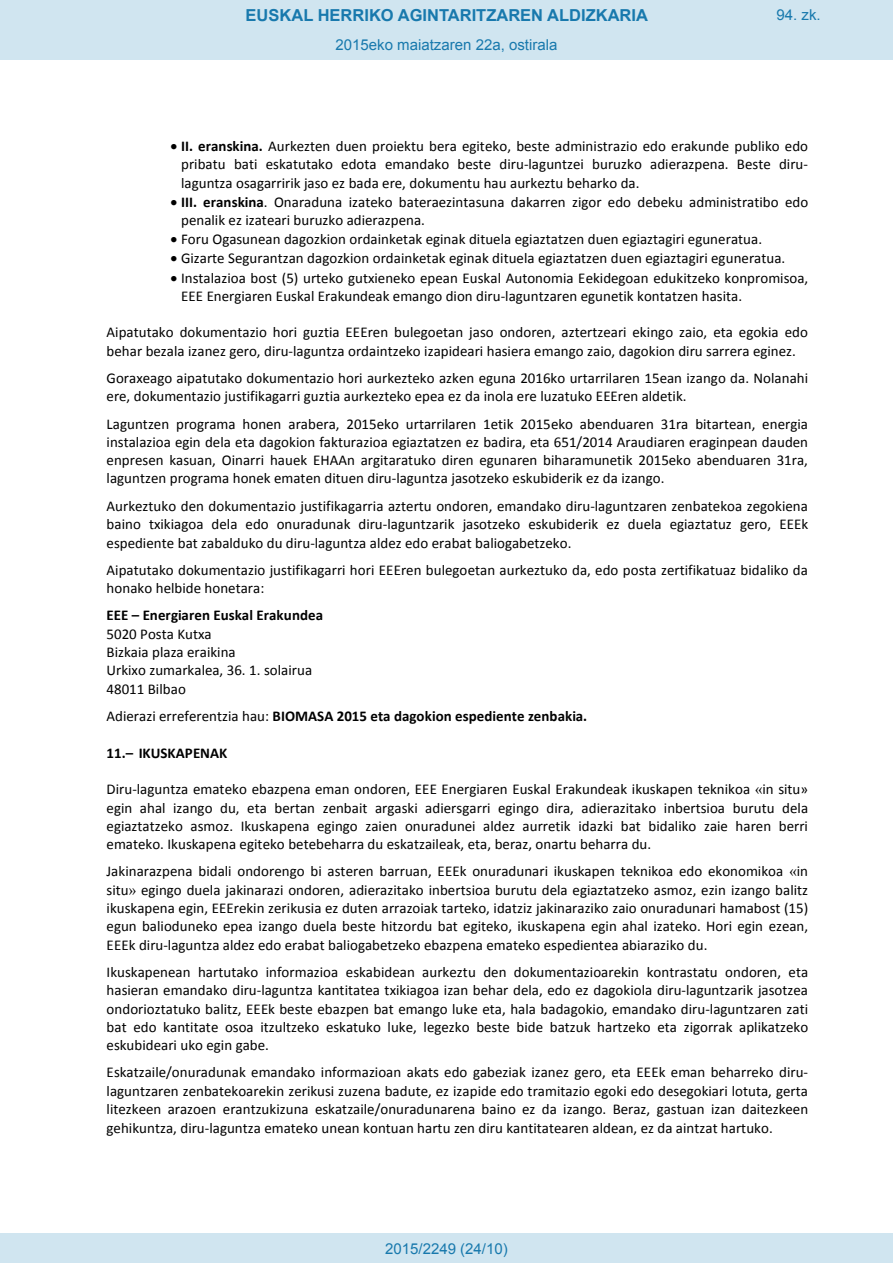
<style>
.page{position:relative;width:893px;height:1263px;background:#fff}
.page>*{position:absolute;margin:0;border:0;box-sizing:border-box;transform-origin:0 0}
.t1{font:700 16.5px "Arial";color:#1879ad}
.t2{font:15px/18.3px "Calibri";letter-spacing:.005em;color:#000;text-align:justify}
.t3{font:700 15px "Calibri";letter-spacing:.005em;color:#000}
.Paginacion_Centro{font:15px "Arial";color:#1879ad}
.s1{font-weight:700}
.s2{font-weight:400}
.s3{font-family:"Times New Roman"}
</style>
<div class="page">
<div style="left:0;top:0;width:893px;height:60px;background:#d0e5f0"></div>
<div style="left:0;top:1233px;width:893px;height:30px;background:#d0e5f0"></div>
<p class="t1" style="left:246px;top:4px;width:404px">EUSKAL HERRIKO AGINTARITZAREN ALDIZKARIA</p>
<p class="Paginacion_Centro" style="left:776px;top:5px;width:46px">94. zk.</p>
<p class="Paginacion_Centro" style="left:336px;top:35px;width:223px">2015eko maiatzaren 22a, ostirala</p>
<p class="t2" style="left:181px;top:137px;width:628px;text-indent:-11px">• <span class="s1">II. eranskina.</span> Aurkezten duen proiektu bera egiteko, beste administrazio edo erakunde publiko edo pribatu bati eskatutako edota emandako beste diru-laguntzei buruzko adierazpena. Beste diru&shy;laguntza osagarririk jaso ez bada ere, dokumentu hau aurkeztu beharko da.</p>
<p class="t2" style="left:181px;top:193px;width:629px;text-indent:-11px">• <span class="s1">III. eranskina</span>. Onaraduna izateko bateraezintasuna dakarren zigor edo debeku administratibo edo penalik ez izateari buruzko adierazpena.</p>
<p class="t2" style="left:171px;top:230px;width:593px">• Foru Ogasunean dagozkion ordainketak eginak dituela egiaztatzen duen egiaztagiri eguneratua.</p>
<p class="t2" style="left:171px;top:249px;width:616px">• Gizarte Segurantzan dagozkion ordainketak eginak dituela egiaztatzen duen egiaztagiri eguneratua.</p>
<p class="t2" style="left:181px;top:269px;width:629px;text-indent:-11px">• Instalazioa bost (5) urteko gutxieneko epean Euskal Autonomia Eekidegoan edukitzeko konpromisoa,<br>EEE Energiaren Euskal Erakundeak emango dion diru-laguntzaren egunetik kontatzen hasita.</p>
<p class="t2" style="left:107px;top:323px;width:703px">Aipatutako dokumentazio hori guztia EEEren bulegoetan jaso ondoren, aztertzeari ekingo zaio, eta egokia edo behar bezala izanez gero, diru-laguntza ordaintzeko izapideari hasiera emango zaio, dagokion diru sarrera eginez.</p>
<p class="t2" style="left:107px;top:369px;width:703px">Goraxeago aipatutako dokumentazio hori aurkezteko azken eguna 2016ko urtarrilaren 15ean izango da. Nolanahi ere, dokumentazio justifikagarri guztia aurkezteko epea ez da inola ere luzatuko EEEren aldetik.</p>
<p class="t2" style="left:107px;top:414px;width:703px">Laguntzen programa honen arabera, 2015eko urtarrilaren 1etik 2015eko abenduaren 31ra bitartean, energia instalazioa egin dela eta dagokion fakturazioa egiaztatzen ez badira, eta 651/2014 Araudiaren eraginpean dauden enpresen kasuan, Oinarri hauek EHAAn argitaratuko diren egunaren biharamunetik 2015eko abenduaren 31ra, laguntzen programa honek ematen dituen diru-laguntza jasotzeko eskubiderik ez da izango.</p>
<p class="t2" style="left:107px;top:497px;width:703px">Aurkeztuko den dokumentazio justifikagarria aztertu ondoren, emandako diru-laguntzaren zenbatekoa zegokiena baino txikiagoa dela edo onuradunak diru-laguntzarik jasotzeko eskubiderik ez duela egiaztatuz gero, EEEk espediente bat zabalduko du diru-laguntza aldez edo erabat baliogabetzeko.</p>
<p class="t2" style="left:107px;top:561px;width:703px">Aipatutako dokumentazio justifikagarri hori EEEren bulegoetan aurkeztuko da, edo posta zertifikatuaz bidaliko da honako helbide honetara:</p>
<p class="t2" style="left:107px;top:606px;width:218px;text-align:left"><span class="s1">EEE – Energiaren Euskal Erakundea<br></span>5020 Posta Kutxa<br>Bizkaia plaza eraikina<br>Urkixo zumarkalea, 36. 1. solairua<br>48011 Bilbao</p>
<p class="t3" style="left:107px;top:706px;width:482px"><span class="s2">Adierazi erreferentzia hau:</span> BIOMASA 2015 eta dagokion espediente zenbakia.</p>
<p class="t3" style="left:107px;top:743px;width:122px">11.– IKUSKAPENAK</p>
<p class="t2" style="left:107px;top:780px;width:703px">Diru-laguntza emateko ebazpena eman ondoren, EEE Energiaren Euskal Erakundeak ikuskapen teknikoa <span class="s3">«</span>in situ» egin ahal izango du, eta bertan zenbait argaski adiersgarri egingo dira, adierazitako inbertsioa burutu dela egiaztatzeko asmoz. Ikuskapena egingo zaien onuradunei aldez aurretik idazki bat bidaliko zaie haren berri emateko. Ikuskapena egiteko betebeharra du eskatzaileak, eta, beraz, onartu beharra du.</p>
<p class="t2" style="left:107px;top:862px;width:703px">Jakinarazpena bidali ondorengo bi asteren barruan, EEEk onuradunari ikuskapen teknikoa edo ekonomikoa <span class="s3">«</span>in situ<span class="s3">»</span> egingo duela jakinarazi ondoren, adierazitako inbertsioa burutu dela egiaztatzeko asmoz, ezin izango balitz ikuskapena egin, EEErekin zerikusia ez duten arrazoiak tarteko, idatziz jakinaraziko zaio onuradunari hamabost (15) egun balioduneko epea izango duela beste hitzordu bat egiteko, ikuskapena egin ahal izateko. Hori egin ezean, EEEk diru-laguntza aldez edo erabat baliogabetzeko ebazpena emateko espedientea abiaraziko du.</p>
<p class="t2" style="left:107px;top:963px;width:703px">Ikuskapenean hartutako informazioa eskabidean aurkeztu den dokumentazioarekin kontrastatu ondoren, eta hasieran emandako diru-laguntza kantitatea txikiagoa izan behar dela, edo ez dagokiola diru-laguntzarik jasotzea ondorioztatuko balitz, EEEk beste ebazpen bat emango luke eta, hala badagokio, emandako diru-laguntzaren zati bat edo kantitate osoa itzultzeko eskatuko luke, legezko beste bide batzuk hartzeko eta zigorrak aplikatzeko eskubideari uko egin gabe.</p>
<p class="t2" style="left:107px;top:1063px;width:703px">Eskatzaile/onuradunak emandako informazioan akats edo gabeziak izanez gero, eta EEEk eman beharreko diru&shy;laguntzaren zenbatekoarekin zerikusi zuzena badute, ez izapide edo tramitazio egoki edo desegokiari lotuta, gerta litezkeen arazoen erantzukizuna eskatzaile/onuradunarena baino ez da izango. Beraz, gastuan izan daitezkeen gehikuntza, diru-laguntza emateko unean kontuan hartu zen diru kantitatearen aldean, ez da aintzat hartuko.</p>
<p class="Paginacion_Centro" style="left:385px;top:1238px;width:124px">2015/2249 (24/10)</p>
</div>
